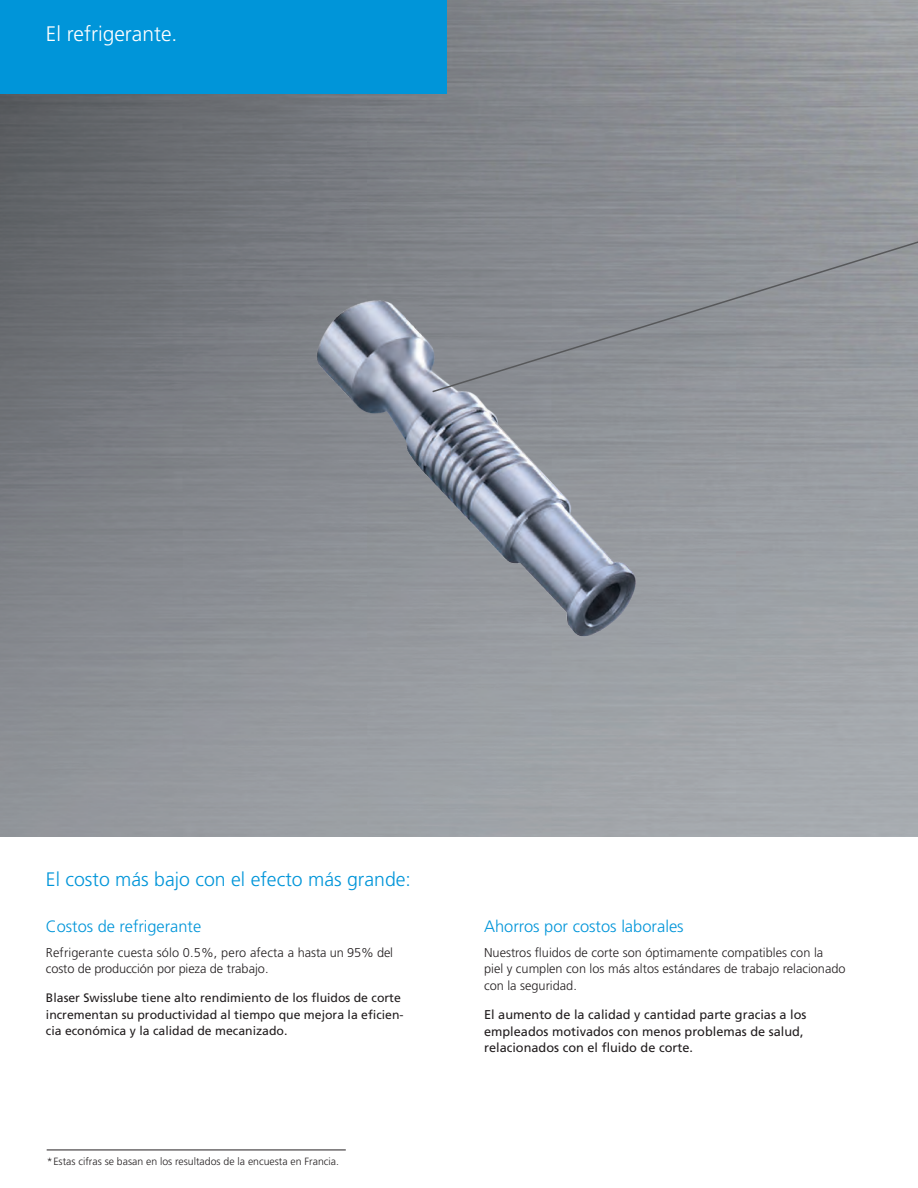
<style>
.page{position:relative;width:918px;height:1188px;background:#fff}
.page>*{position:absolute;margin:0;border:0;box-sizing:border-box;transform-origin:0 0}
.t1{font:300 21px "Frutiger LT Std";color:#fff}
.t2{font:300 19.5px "Frutiger LT Std";color:#0095d9}
.t3{font:300 16.5px "Frutiger LT Std";color:#0095d9}
.t4{font:300 16.35px "Frutiger LT Std";color:#0095d9}
.t5{font:300 12.75px/16.5px "Frutiger LT Std";color:#231f20}
.t6{font:12.75px/16.5px "Frutiger LT Std";color:#231f20}
.t7{font:12.3px/16.5px "Frutiger LT Std";color:#231f20}
.t8{font:300 10.5px "Frutiger LT Std";color:#231f20}
</style>
<div class="page">
<img style="left:0;top:0;width:918px;height:837px">
<div style="left:0;top:0;width:446px;height:94px;background:#0095d9"></div>
<img style="left:267px;top:272px;width:422px;height:426px">
<div style="left:426px;top:202px;width:492px;height:244px;background:#231f20;opacity:.4"></div>
<svg style="left:431px;top:218px;width:487px;height:176px;background:#8c9095"></svg>
<hr style="left:47px;top:1150px;width:299px;height:1px;background:#231f20">
<h1 class="t1" style="left:46px;top:22px;width:133px">El refrigerante.</h1>
<h2 class="t2" style="left:46px;top:868px;width:367px">El costo más bajo con el efecto más grande:</h2>
<p class="t4" style="left:46px;top:917px;width:157px">Costos de refrigerante</p>
<p class="t5" style="left:46px;top:944px;width:349px">Refrigerante cuesta sólo 0.5%, pero afecta a hasta un 95% del costo de producción por pieza de trabajo.</p>
<p class="t7" style="left:46px;top:990px;width:359px">Blaser Swisslube tiene alto rendimiento de los fluidos de corte incrementan su productividad al tiempo que mejora la eficien&shy;cia económica y la calidad de mecanizado.</p>
<p class="t8" style="left:47px;top:1155px;width:294px">*Estas cifras se basan en los resultados de la encuesta en Francia.</p>
<p class="t3" style="left:484px;top:917px;width:201px">Ahorros por costos laborales</p>
<p class="t5" style="left:484px;top:944px;width:363px">Nuestros fluidos de corte son óptimamente compatibles con la<br>piel y cumplen con los más altos estándares de trabajo relacionado con la seguridad.</p>
<p class="t6" style="left:484px;top:1006px;width:324px">El aumento de la calidad y cantidad parte gracias a los empleados motivados con menos problemas de salud, relacionados con el fluido de corte.</p>
</div>
